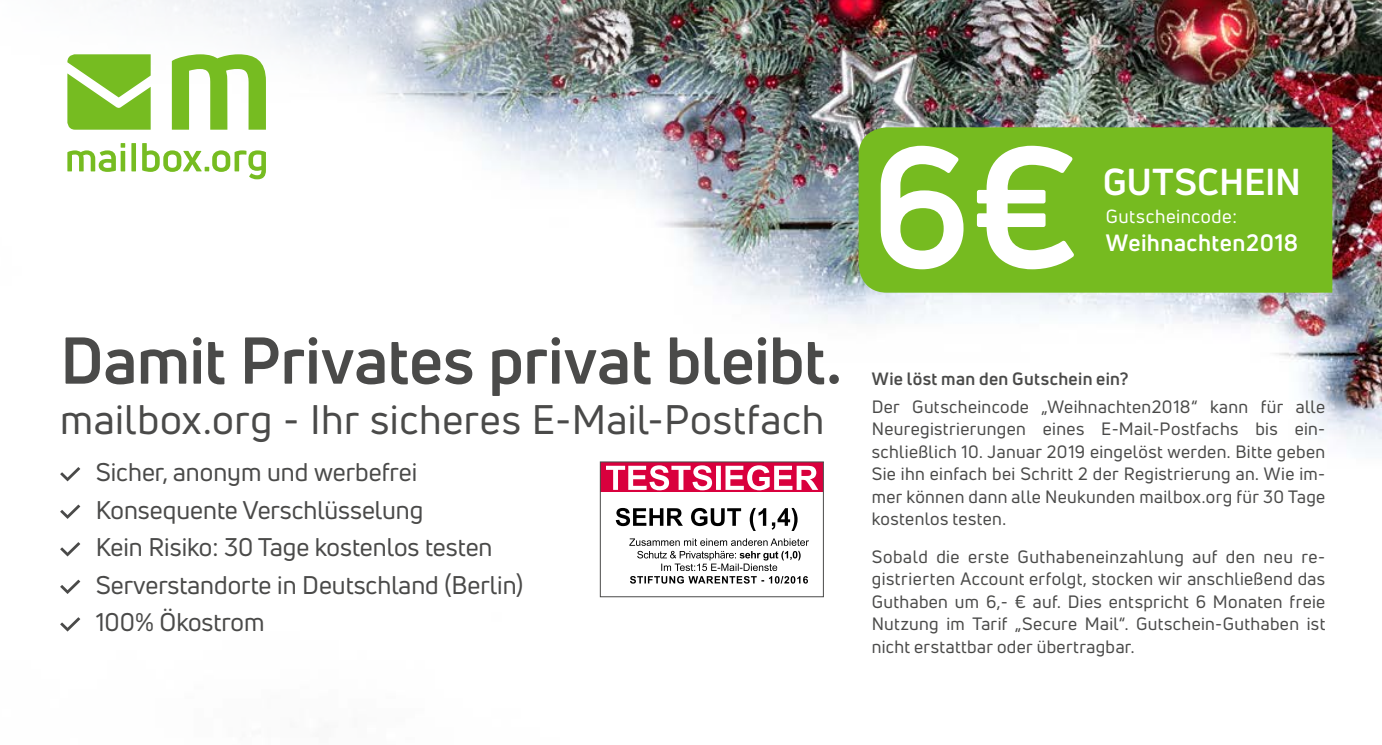
<style>
.page{position:relative;width:1382px;height:745px;background:#fff}
.page>*{position:absolute;margin:0;border:0;box-sizing:border-box;transform-origin:0 0}
.t1{font:700 167px "Uni Neue";color:#fff}
.t2{font:700 64.5px "Uni Neue";color:#4a4a49}
.t3{font:40.25px "Uni Neue";letter-spacing:.015em;color:#4a4a49}
.t4{font:700 36.75px "Uni Neue";color:#fff}
.t5{font:25px/37.5px "Uni Neue";color:#4a4a49}
.t6{font:700 23.25px "Uni Neue";letter-spacing:.02em;color:#fff}
.t7{font:18.5px "Uni Neue";letter-spacing:.03em;color:#fff}
.t8{font:17.5px/22.5px "Uni Neue";letter-spacing:.02em;color:#4a4a49;text-align:justify}
.t9{font:700 17.5px "Uni Neue";letter-spacing:.02em;color:#4a4a49}
</style>
<div class="page">
<img style="left:403px;top:0;width:979px;height:598px">
<div style="left:39px;top:381px;width:654px;height:325px;background:#fff"></div>
<svg style="left:67px;top:54px;width:199px;height:125px"></svg>
<div style="left:859px;top:127px;width:473px;height:165px;background:#76bb20"></div>
<svg style="left:60px;top:467px;width:20px;height:14px"></svg>
<svg style="left:60px;top:504px;width:20px;height:14px"></svg>
<svg style="left:60px;top:542px;width:20px;height:14px"></svg>
<svg style="left:60px;top:579px;width:20px;height:14px"></svg>
<svg style="left:60px;top:617px;width:20px;height:14px"></svg>
<svg style="left:600px;top:461px;width:224px;height:136px"></svg>
<h2 class="t2" style="left:60px;top:320px;width:783px">Damit Privates privat bleibt.</h2>
<h3 class="t3" style="left:60px;top:394px;width:766px">mailbox.org - Ihr sicheres E-Mail-Postfach</h3>
<h3 class="t5" style="left:96px;top:453px;width:429px">Sicher, anonym und werbefrei<br>Konsequente Verschlüsselung<br>Kein Risiko: 30 Tage kostenlos testen<br>Serverstandorte in Deutschland (Berlin)<br>100% Ökostrom</h3>
<h1 class="t1" style="left:870px;top:102px;width:211px">6€</h1>
<h3 class="t4" style="left:1103px;top:159px;width:200px">GUTSCHEIN</h3>
<p class="t7" style="left:1106px;top:205px;width:132px">Gutscheincode:</p>
<h3 class="t6" style="left:1106px;top:228px;width:194px">Weihnachten2018</h3>
<p class="t9" style="left:872px;top:367px;width:258px">Wie löst man den Gutschein ein?</p>
<p class="t8" style="left:872px;top:394px;width:455px">Der Gutscheincode „Weihnachten2018“ kann für alle Neuregistrierungen eines E-Mail-Postfachs bis ein&shy;schließlich 10. Januar 2019 eingelöst werden. Bitte geben Sie ihn einfach bei Schritt 2 der Registrierung an. Wie im&shy;mer können dann alle Neukunden mailbox.org für 30 Tage kostenlos testen.</p>
<p class="t8" style="left:872px;top:544px;width:455px">Sobald die erste Guthabeneinzahlung auf den neu re&shy;gistrierten Account erfolgt, stocken wir anschließend das Guthaben um 6,- € auf. Dies entspricht 6 Monaten freie Nutzung im Tarif „Secure Mail“. Gutschein-Guthaben ist nicht erstattbar oder übertragbar.</p>
</div>
